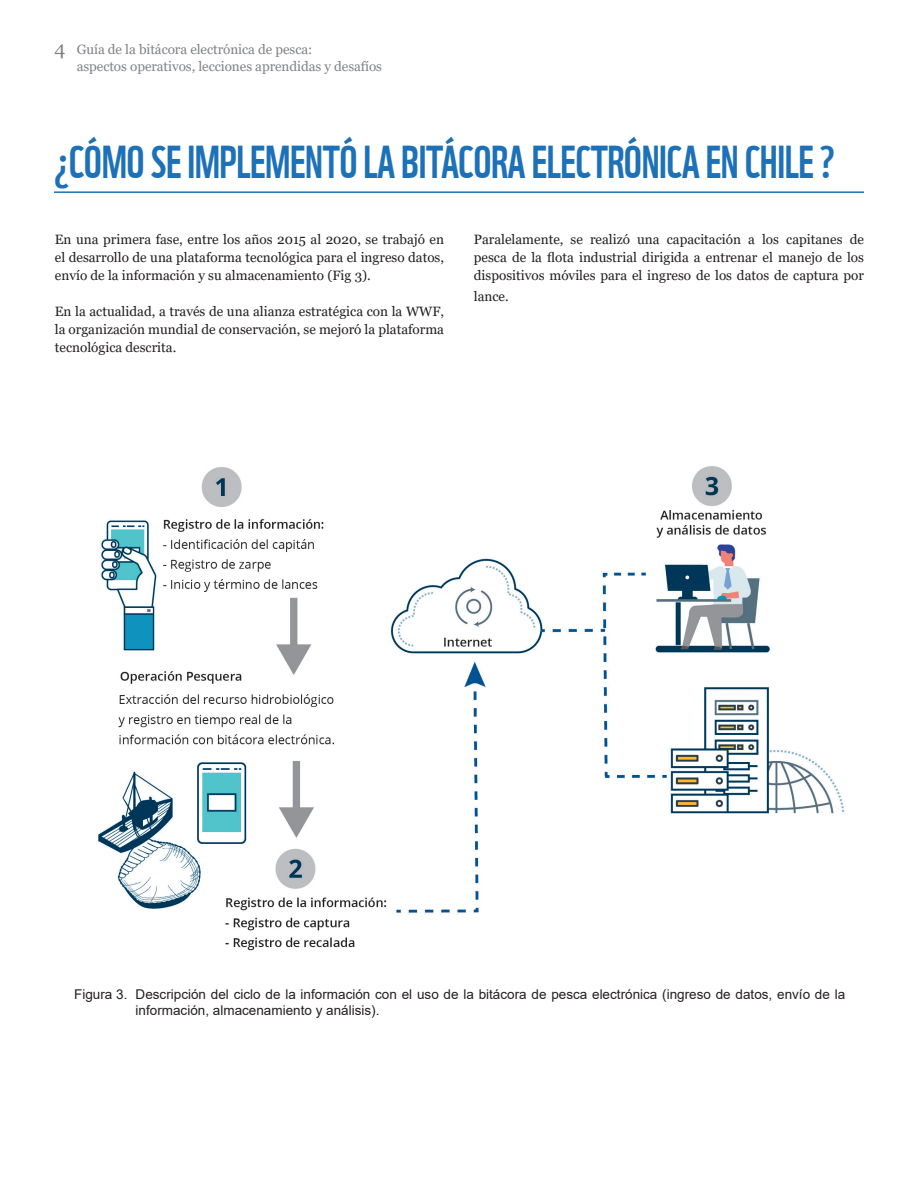
<style>
.page{position:relative;width:918px;height:1188px;background:#fff}
.page>*{position:absolute;margin:0;border:0;box-sizing:border-box;transform-origin:0 0}
.Subhead{font:45px "WWF";letter-spacing:-.01em;color:#1d71b8}
.t1{font:13.5px/18px "Georgia";color:#231f20;text-align:justify}
.t2{font:13.5px/16.5px "Arial";color:#231f20}
.t3{font:13.5px/16.2px "Georgia";letter-spacing:-.005em;color:#808285}
.s1{font-size:19.5px}
</style>
<div class="page">
<img style="left:98px;top:466px;width:747px;height:485px">
<hr style="left:54px;top:191px;width:810px;height:2px;background:#1d71b8">
<p class="t3" style="left:77px;top:42px;width:307px;text-indent:-22px"><span class="s1">4</span> Guía de la bitácora electrónica de pesca:<br>aspectos operativos, lecciones aprendidas y desafíos</p>
<p class="Subhead" style="left:55px;top:127px;width:782px">¿CÓMO SE IMPLEMENTÓ LA BITÁCORA ELECTRÓNICA EN CHILE ?</p>
<p class="t1" style="left:55px;top:231px;width:391px">En una primera fase, entre los años 2015 al 2020, se trabajó en el desarrollo de una plataforma tecnológica para el ingreso datos, envío de la información y su almacenamiento (Fig 3).</p>
<p class="t1" style="left:55px;top:303px;width:391px">En la actualidad, a través de una alianza estratégica con la WWF, la organización mundial de conservación, se mejoró la plataforma tecnológica descrita.</p>
<p class="t1" style="left:474px;top:230px;width:392px">Paralelamente, se realizó una capacitación a los capitanes de pesca de la flota industrial dirigida a entrenar el manejo de los dispositivos móviles para el ingreso de los datos de captura por</p>
<p class="t1" style="left:474px;top:287px;width:36px">lance.</p>
<p class="t2" style="left:136px;top:986px;width:711px;text-indent:-61px">Figura 3. Descripción del ciclo de la información con el uso de la bitácora de pesca electrónica (ingreso de datos, envío de la información, almacenamiento y análisis).</p>
</div>
